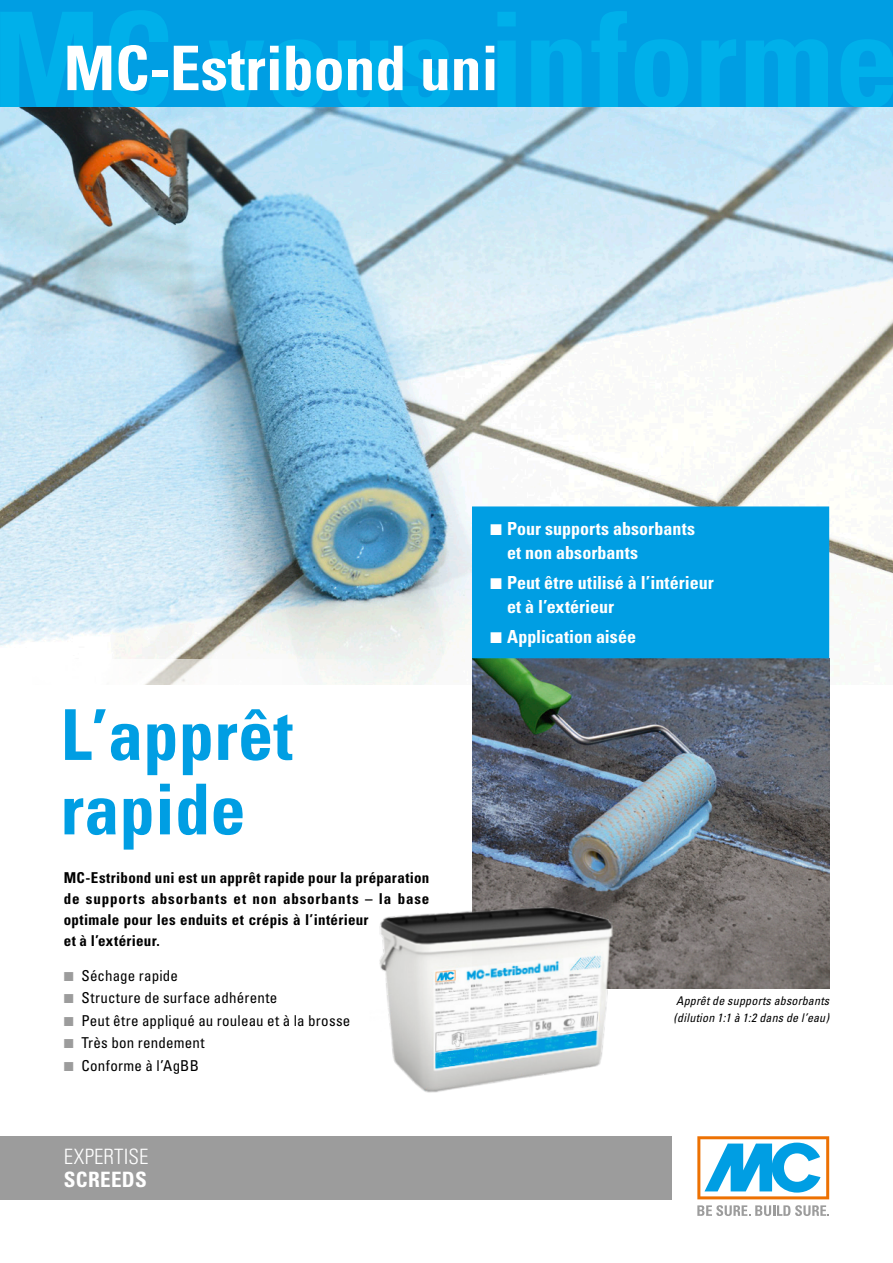
<style>
.page{position:relative;width:893px;height:1263px;background:#fff}
.page>*{position:absolute;margin:0;border:0;box-sizing:border-box;transform-origin:0 0}
.Innen_Headline{font:700 condensed 70.2px/74.4px "Univers LT Pro";letter-spacing:.005em;color:#009ee3}
.Bodytext_9pt_Blocksa{font:700 condensed 61.5px "Univers";color:#fff}
.t1{font:300 condensed 21.15px "Univers";letter-spacing:.005em;color:#fff}
.t2{font:700 condensed 21.15px "Univers";letter-spacing:.015em;color:#fff}
.t3{font:700 condensed 18px/24px "Univers LT Pro";color:#fff}
.t4{font:700 condensed 15px/21px "Univers LT Pro";letter-spacing:.025em;color:#000}
.t5{font:condensed 15px "Univers";letter-spacing:.015em;color:#000}
.Aufzählungstext_11pt{font:italic condensed 12px/16.5px "Univers";letter-spacing:.02em;color:#000}
.s1{font-family:"European Pi Three";font-stretch:normal;color:#9c9c9c}
.s2{font-family:"European Pi Three";font-weight:400;font-stretch:normal}
</style>
<div class="page">
<img style="left:0;top:106px;width:893px;height:578px">
<svg style="left:697px;top:1136px;width:132px;height:63px"></svg>
<svg style="left:697px;top:1205px;width:132px;height:11px"></svg>
<div style="left:0;top:1136px;width:672px;height:63px;background:#9c9c9c"></div>
<img style="left:472px;top:658px;width:357px;height:331px">
<img style="left:379px;top:853px;width:249px;height:240px">
<div style="left:0;top:659px;width:453px;height:30px;background:#fff"></div>
<div style="left:0;top:0;width:893px;height:106px;background:#009ee3"></div>
<div style="left:472px;top:506px;width:357px;height:152px;background:#009ee3;border:2px solid #009ee3"></div>
<p class="Bodytext_9pt_Blocksa" style="left:64px;top:31px;width:436px">MC-Estribond uni</p>
<p class="Innen_Headline" style="left:61px;top:697px;width:234px">L’apprêt rapide</p>
<p class="t4" style="left:64px;top:867px;width:367px">MC-Estribond uni est un apprêt rapide pour la préparation de supports absorbants et non absorbants – la base optimale pour les enduits et crépis à l’intérieur<br>et à l’extérieur.</p>
<p class="t5" style="left:64px;top:966px;width:116px"><span class="s1">K</span> Séchage rapide</p>
<p class="t5" style="left:64px;top:988px;width:215px"><span class="s1">K</span> Structure de surface adhérente</p>
<p class="t5" style="left:64px;top:1011px;width:288px"><span class="s1">K</span> Peut être appliqué au rouleau et à la brosse</p>
<p class="t5" style="left:64px;top:1033px;width:142px"><span class="s1">K</span> Très bon rendement</p>
<p class="t5" style="left:64px;top:1056px;width:137px"><span class="s1">K</span> Conforme à l’AgBB</p>
<p class="t1" style="left:64px;top:1143px;width:86px">EXPERTISE</p>
<p class="t2" style="left:64px;top:1167px;width:85px">SCREEDS</p>
<p class="t3" style="left:507px;top:516px;width:190px;text-indent:-17px"><span class="s2">K</span> Pour supports absorbants et non absorbants</p>
<p class="t3" style="left:507px;top:570px;width:208px;text-indent:-17px"><span class="s2">K</span> Peut être utilisé à l’intérieur et à l’extérieur</p>
<p class="t3" style="left:490px;top:624px;width:147px"><span class="s2">K</span> Application aisée</p>
<p class="Aufzählungstext_11pt" style="left:673px;top:993px;width:157px">Apprêt de supports absorbants (dilution 1:1 à 1:2 dans de l’eau)</p>
</div>
